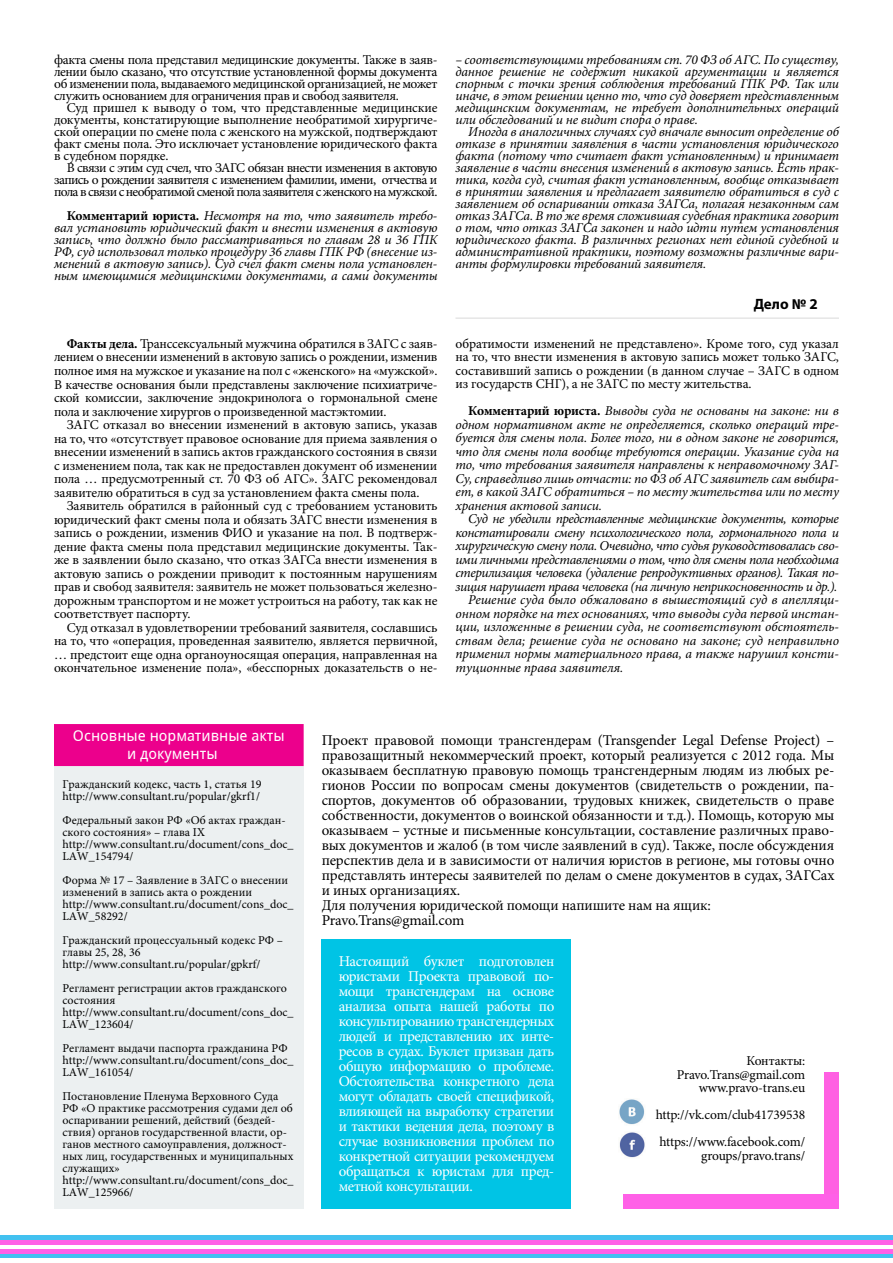
<style>
.page{position:relative;width:893px;height:1263px;background:#fff}
.page>*{position:absolute;margin:0;border:0;box-sizing:border-box;transform-origin:0 0}
.t1{font:15px/15px "Minion Pro";letter-spacing:-.01em;color:#000}
.t2{font:15px/15px "Minion Pro";letter-spacing:-.03em;color:#fff;text-align:justify}
.t3{font:15px/18px "Droid Sans";color:#fff}
.t4{font:700 15px "Myriad Pro";color:#000}
.t5{font:italic 13.5px/12px "Minion Pro";letter-spacing:-.015em;color:#000;text-align:justify}
.t6{font:13.5px/13.5px "Minion Pro";letter-spacing:-.015em;color:#000;text-align:justify}
.t7{font:12px/12px "Minion Pro";color:#000}
.s1{font-weight:700;font-style:normal}
.s2{font-weight:700}
</style>
<div class="page">
<div style="left:0;top:1253px;width:893px;height:5px;background:#42c1f0"></div>
<div style="left:0;top:1235px;width:893px;height:5px;background:#42c1f0"></div>
<hr style="left:0;top:1240px;width:893px;height:4px;background:#ff60e7">
<hr style="left:0;top:1249px;width:893px;height:4px;background:#ff60e7">
<div style="left:825px;top:1072px;width:14px;height:123px;background:#ff60e2"></div>
<div style="left:623px;top:1195px;width:216px;height:14px;background:#ff60e7"></div>
<hr style="left:455px;top:317px;width:384px;height:2px;background:#e6e6e6">
<div style="left:322px;top:940px;width:249px;height:269px;background:#00c4e5"></div>
<img style="left:619px;top:1099px;width:26px;height:26px">
<img style="left:619px;top:1132px;width:26px;height:26px">
<div style="left:54px;top:767px;width:250px;height:442px;background:#ecf0f1"></div>
<div style="left:54px;top:724px;width:250px;height:42px;background:#ec008c"></div>
<p class="t6" style="left:54px;top:54px;width:385px;line-height:12px">факта смены пола представил медицинские документы. Также в заяв&shy;лении было сказано, что отсутствие установленной формы документа об изменении пола, выдаваемого медицинской организацией, не может служить основанием для ограничения прав и свобод заявителя.</p>
<p class="t6" style="left:54px;top:102px;width:385px;line-height:12px;text-indent:13px">Суд пришел к выводу о том, что представленные медицинские документы, констатирующие выполнение необратимой хирургиче&shy;ской операции по смене пола с женского на мужской, подтверждают факт смены пола. Это исключает установление юридического факта в судебном порядке.</p>
<p class="t6" style="left:54px;top:162px;width:385px;line-height:12px;text-indent:13px">В связи с этим суд счел, что ЗАГС обязан внести изменения в актовую запись о рождении заявителя с изменением фамилии, имени, отчества и пола в связи с необратимой сменой пола заявителя с женского на мужской.</p>
<p class="t5" style="left:54px;top:210px;width:385px;text-indent:13px"><span class="s1">Комментарий юриста.</span> Несмотря на то, что заявитель требо&shy;вал установить юридический факт и внести изменения в актовую запись, что должно было рассматриваться по главам 28 и 36 ГПК РФ, суд использовал только процедуру 36 главы ГПК РФ (внесение из&shy;менений в актовую запись). Суд счел факт смены пола установлен&shy;ным имеющимися медицинскими документами, а сами документы</p>
<p class="t6" style="left:54px;top:337px;width:385px;text-indent:13px"><span class="s2">Факты дела.</span> Транссексуальный мужчина обратился в ЗАГС с заяв&shy;лением о внесении изменений в актовую запись о рождении, изменив полное имя на мужское и указание на пол с «женского» на «мужской».<br>В качестве основания были представлены заключение психиатриче&shy;ской комиссии, заключение эндокринолога о гормональной смене пола и заключение хирургов о произведенной мастэктомии.</p>
<p class="t6" style="left:54px;top:418px;width:385px;text-indent:13px">ЗАГС отказал во внесении изменений в актовую запись, указав на то, что «отсутствует правовое основание для приема заявления о внесении изменений в запись актов гражданского состояния в связи с изменением пола, так как не предоставлен документ об изменении пола … предусмотренный ст. 70 ФЗ об АГС». ЗАГС рекомендовал заявителю обратиться в суд за установлением факта смены пола.</p>
<p class="t6" style="left:54px;top:499px;width:385px;text-indent:13px">Заявитель обратился в районный суд с требованием установить юридический факт смены пола и обязать ЗАГС внести изменения в запись о рождении, изменив ФИО и указание на пол. В подтверж&shy;дение факта смены пола представил медицинские документы. Так&shy;же в заявлении было сказано, что отказ ЗАГСа внести изменения в актовую запись о рождении приводит к постоянным нарушениям прав и свобод заявителя: заявитель не может пользоваться железно&shy;дорожным транспортом и не может устроиться на работу, так как не соответствует паспорту.</p>
<p class="t6" style="left:54px;top:620px;width:385px;text-indent:13px">Суд отказал в удовлетворении требований заявителя, сославшись на то, что «операция, проведенная заявителю, является первичной, … предстоит еще одна органоуносящая операция, направленная на окончательное изменение пола», «бесспорных доказательств о не-</p>
<p class="t5" style="left:455px;top:54px;width:385px">– соответствующими требованиям ст. 70 ФЗ об АГС. По существу, данное решение не содержит никакой аргументации и является спорным с точки зрения соблюдения требований ГПК РФ. Так или иначе, в этом решении ценно то, что суд доверяет представленным медицинским документам, не требует дополнительных операций или обследований и не видит спора о праве.</p>
<p class="t5" style="left:455px;top:126px;width:385px;text-indent:13px">Иногда в аналогичных случаях суд вначале выносит определение об отказе в принятии заявления в части установления юридического факта (потому что считает факт установленным) и принимает заявление в части внесения изменений в актовую запись. Есть прак&shy;тика, когда суд, считая факт установленным, вообще отказывает в принятии заявления и предлагает заявителю обратиться в суд с заявлением об оспаривании отказа ЗАГСа, полагая незаконным сам отказ ЗАГСа. В то же время сложившая судебная практика говорит о том, что отказ ЗАГСа законен и надо идти путем установления юридического факта. В различных регионах нет единой судебной и административной практики, поэтому возможны различные вари&shy;анты формулировки требований заявителя.</p>
<p class="t4" style="left:754px;top:294px;width:66px">Дело № 2</p>
<p class="t6" style="left:455px;top:337px;width:385px">обратимости изменений не представлено». Кроме того, суд указал на то, что внести изменения в актовую запись может только ЗАГС, составивший запись о рождении (в данном случае – ЗАГС в одном из государств СНГ), а не ЗАГС по месту жительства.</p>
<p class="t5" style="left:455px;top:404px;width:385px;line-height:13.5px;text-indent:13px"><span class="s1">Комментарий юриста.</span> Выводы суда не основаны на законе: ни в одном нормативном акте не определяется, сколько операций тре&shy;буется для смены пола. Более того, ни в одном законе не говорится, что для смены пола вообще требуются операции. Указание суда на то, что требования заявителя направлены к неправомочному ЗАГ-Су, справедливо лишь отчасти: по ФЗ об АГС заявитель сам выбира&shy;ет, в какой ЗАГС обратиться – по месту жительства или по месту хранения актовой записи.</p>
<p class="t5" style="left:468px;top:513px;width:372px">Суд не убедили представленные медицинские документы, которые</p>
<p class="t5" style="left:455px;top:527px;width:385px">констатировали смену психологического пола, гормонального пола и</p>
<p class="t5" style="left:455px;top:540px;width:385px">хирургическую смену пола. Очевидно, что судья руководствовалась сво-</p>
<p class="t5" style="left:455px;top:554px;width:385px">ими личными представлениями о том, что для смены пола необходима</p>
<p class="t5" style="left:455px;top:567px;width:385px">стерилизация человека (удаление репродуктивных органов). Такая по-</p>
<p class="t5" style="left:455px;top:581px;width:383px">зиция нарушает права человека (на личную неприкосновенность и др.).</p>
<p class="t5" style="left:468px;top:594px;width:372px">Решение суда было обжаловано в вышестоящий суд в апелляци-</p>
<p class="t5" style="left:455px;top:608px;width:385px">онном порядке на тех основаниях, что выводы суда первой инстан-</p>
<p class="t5" style="left:455px;top:621px;width:385px">ции, изложенные в решении суда, не соответствуют обстоятель-</p>
<p class="t5" style="left:455px;top:635px;width:385px">ствам дела; решение суда не основано на законе; суд неправильно</p>
<p class="t5" style="left:455px;top:648px;width:385px">применил нормы материального права, а также нарушил консти-</p>
<p class="t5" style="left:455px;top:662px;width:169px">туционные права заявителя.</p>
<p class="t3" style="left:127px;top:726px;width:159px;text-indent:-54px">Основные нормативные акты и документы</p>
<p class="t7" style="left:63px;top:778px;width:201px">Гражданский кодекс, часть 1, статья 19 http://www.consultant.ru/popular/gkrf1/</p>
<p class="t7" style="left:63px;top:814px;width:233px">Федеральный закон РФ «Об актах граждан&shy;ского состояния» – глава IX http://www.consultant.ru/document/cons_doc_<br>LAW_154794/</p>
<p class="t7" style="left:63px;top:874px;width:233px">Форма № 17 – Заявление в ЗАГС о внесении изменений в запись акта о рождении http://www.consultant.ru/document/cons_doc_ LAW_58292/</p>
<p class="t7" style="left:63px;top:934px;width:222px">Гражданский процессуальный кодекс РФ – главы 25, 28, 36 http://www.consultant.ru/popular/gpkrf/</p>
<p class="t7" style="left:63px;top:982px;width:233px">Регламент регистрации актов гражданского состояния http://www.consultant.ru/document/cons_doc_<br>LAW_123604/</p>
<p class="t7" style="left:63px;top:1042px;width:233px">Регламент выдачи паспорта гражданина РФ http://www.consultant.ru/document/cons_doc_<br>LAW_161054/</p>
<p class="t7" style="left:63px;top:1090px;width:233px">Постановление Пленума Верховного Суда РФ «О практике рассмотрения судами дел об оспаривании решений, действий (бездей&shy;ствия) органов государственной власти, ор&shy;ганов местного самоуправления, должност&shy;ных лиц, государственных и муниципальных служащих» http://www.consultant.ru/document/cons_doc_ LAW_125966/</p>
<p class="t1" style="left:322px;top:732px;width:514px">Проект правовой помощи трансгендерам (Transgender Legal Defense Project) – правозащитный некоммерческий проект, который реализуется с 2012 года. Мы оказываем бесплатную правовую помощь трансгендерным людям из любых ре&shy;гионов России по вопросам смены документов (свидетельств о рождении, па&shy;спортов, документов об образовании, трудовых книжек, свидетельств о праве собственности, документов о воинской обязанности и т.д.). Помощь, которую мы оказываем – устные и письменные консультации, составление различных право&shy;вых документов и жалоб (в том числе заявлений в суд). Также, после обсуждения перспектив дела и в зависимости от наличия юристов в регионе, мы готовы очно представлять интересы заявителей по делам о смене документов в судах, ЗАГСах и иных организациях.<br>Для получения юридической помощи напишите нам на ящик:<br>Pravo.Trans@gmail.com</p>
<p class="t2" style="left:339px;top:953px;width:217px">Настоящий буклет подготовлен юристами Проекта правовой по&shy;мощи трансгендерам на основе анализа опыта нашей работы по консультированию трансгендерных людей и представлению их инте&shy;ресов в судах. Буклет призван дать общую информацию о проблеме.<br>Обстоятельства конкретного дела могут обладать своей спецификой, влияющей на выработку стратегии и тактики ведения дела, поэтому в случае возникновения проблем по конкретной ситуации рекомендуем обращаться к юристам для пред&shy;метной консультации.</p>
<p class="t6" style="left:677px;top:1054px;width:130px;text-align:right">Контакты:<br>Pravo.Trans@gmail.com www.pravo-trans.eu</p>
<p class="t6" style="left:656px;top:1101px;width:151px;line-height:27px">http://vk.com/club41739538 https://www.facebook.com/</p>
<p class="t6" style="left:701px;top:1149px;width:106px">groups/pravo.trans/</p>
</div>
